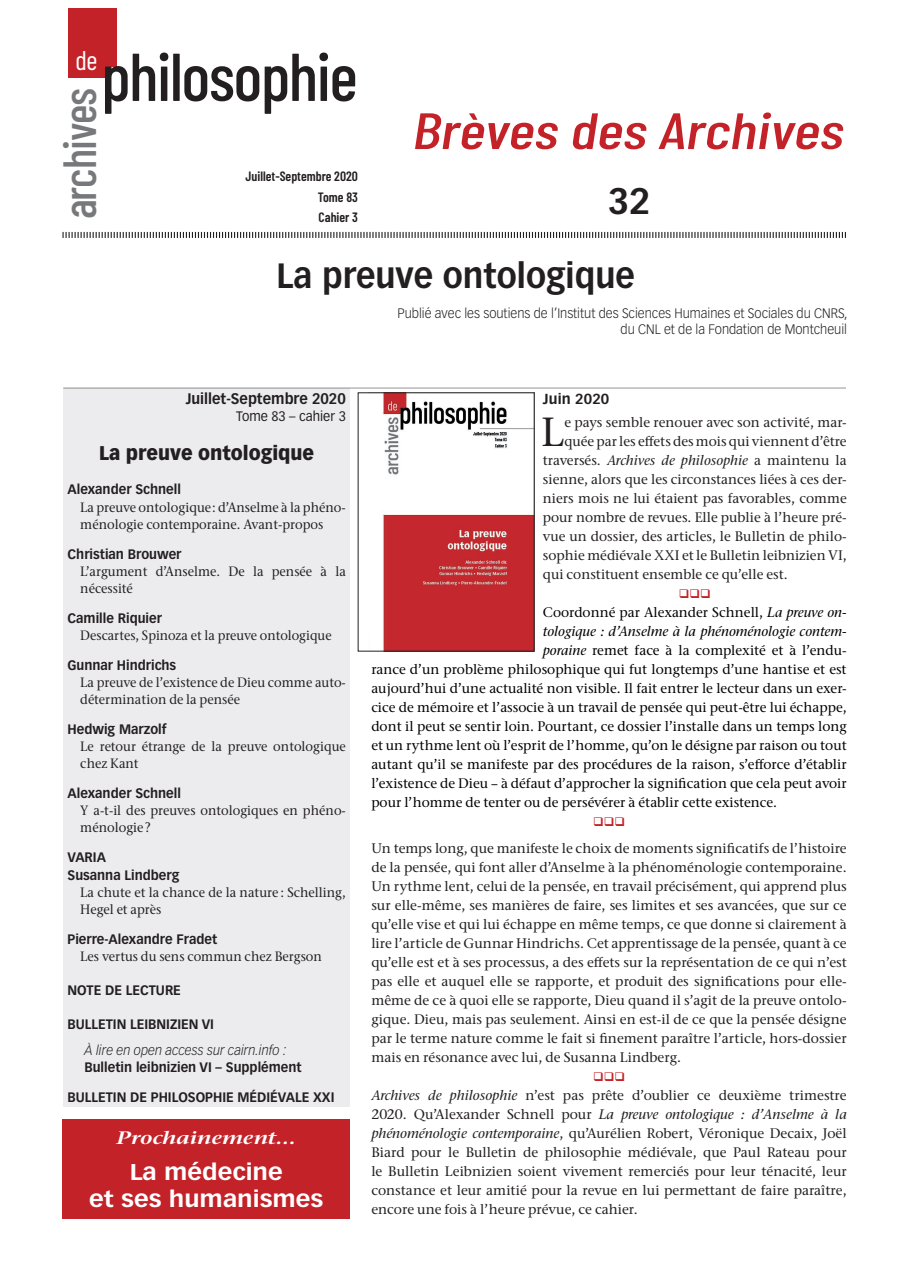
<style>
.page{position:relative;width:910px;height:1280px;background:#fff}
.page>*{position:absolute;margin:0;border:0;box-sizing:border-box;transform-origin:0 0}
.t1{font:500 67.5px "Barlow Condensed";letter-spacing:-.02em;color:#231f20}
.t2{font:italic 500 51px "Barlow Condensed";color:#c42229;scale:1.25 1}
.t3{font:500 46.5px "Barlow Condensed";letter-spacing:-.02em;color:#76787b}
.t4{font:500 40.65px "Stone Serif ITC Pro";color:#231f20}
.t5{font:700 36px "Vectora LT Pro";color:#231f20}
.t6{font:700 34.5px "Vectora LT Pro";color:#231f20;scale:.95 1}
.t7{font:27px "Barlow Condensed";color:#fff}
.t8{font:700 22.5px/27px "Vectora LT Pro";color:#fff;text-align:center;scale:1.1 1}
.t9{font:900 19.5px "Vectora LT Pro";color:#231f20;scale:.95 1}
.t10{font:italic 600 18px "Stone Serif ITC Pro";color:#fff;scale:1.25 1}
.t11{font:700 15px "Vectora LT Pro";color:#231f20;scale:.95 1}
.t12{font:700 14.25px "Vectora LT Pro";letter-spacing:.01em;color:#231f20}
.t13{font:500 13.8px/19px "Stone Serif ITC Pro";color:#231f20;text-align:justify}
.t14{font:500 13.8px "Stone Serif ITC Pro";color:#000}
.t15{font:italic 500 13.8px "Stone Serif ITC Pro";color:#000}
.t16{font:500 13.5px/17.1px "Stone Serif ITC Pro";color:#231f20;scale:.95 1}
.t17{font:700 13.5px/17.1px "Vectora LT Pro";color:#231f20;scale:.95 1}
.t18{font:300 13.5px/16.2px "Vectora LT Pro";color:#231f20;text-align:right;scale:.95 1}
.t19{font:500 13.5px "Stone Serif ITC Pro";color:#231f20;scale:.94 1}
.t20{font:600 13.5px/20.4px "Barlow Condensed";color:#231f20;text-align:justify}
.t21{font:italic 300 13.5px "Vectora LT Pro";color:#231f20;scale:.95 1}
.t22{font:13.5px "Vectora LT Pro";color:#231f20;scale:.95 1}
.t23{font:12px "Wingdings";color:#c42229}
.s1{font-style:italic}
</style>
<div class="page">
<div style="left:68px;top:9px;width:48px;height:69px;background:#c42229"></div>
<div style="left:108px;top:67px;width:8px;height:11px;background:#fff"></div>
<div style="left:63px;top:388px;width:287px;height:718px;background:#ececee"></div>
<img style="left:382px;top:395px;width:150px;height:254px">
<svg style="left:62px;top:231px;width:784px;height:7px"></svg>
<hr style="left:63px;top:388px;width:783px;height:1px;background:#231f20">
<div style="left:63px;top:1119px;width:287px;height:100px;background:#c42229"></div>
<h3 class="t7" style="left:75px;top:41px;width:24px">de</h3>
<h1 class="t1" style="left:101px;top:29px;width:258px">philosophie</h1>
<h3 class="t3" style="left:46px;top:219px;width:133px;rotate:-90deg">archives</h3>
<p class="t20" style="left:318px;top:165px;width:42px;text-indent:-72px">Juillet-Septembre 2020<br>Tome 83<br>Cahier 3</p>
<h2 class="t2" style="left:412px;top:94px;width:346px">Brèves des Archives</h2>
<h3 class="t5" style="left:608px;top:179px;width:44px">32</h3>
<h3 class="t6" style="left:277px;top:255px;width:379px">La preuve ontologique</h3>
<p class="t18" style="left:397px;top:305px;width:475px">Publié avec les soutiens de l’Institut des Sciences Humaines et Sociales du CNRS, du CNL et de la Fondation de Montcheuil</p>
<p class="t11" style="left:186px;top:389px;width:170px">Juillet-Septembre 2020</p>
<p class="t22" style="left:236px;top:408px;width:117px">Tome 83 – cahier 3</p>
<h3 class="t9" style="left:99px;top:441px;width:228px">La preuve ontologique</h3>
<p class="t17" style="left:68px;top:481px;width:121px">Alexander Schnell</p>
<p class="t16" style="left:80px;top:498px;width:281px">La preuve ontologique : d’Anselme à la phéno&shy;ménologie contemporaine. Avant-propos</p>
<p class="t17" style="left:68px;top:545px;width:121px">Christian Brouwer</p>
<p class="t16" style="left:80px;top:563px;width:281px">L’argument d’Anselme. De la pensée à la nécessité</p>
<p class="t17" style="left:68px;top:609px;width:101px">Camille Riquier</p>
<p class="t19" style="left:80px;top:627px;width:269px">Descartes, Spinoza et la preuve ontologique</p>
<p class="t17" style="left:68px;top:656px;width:116px">Gunnar Hindrichs</p>
<p class="t16" style="left:80px;top:674px;width:281px">La preuve de l’existence de Dieu comme auto&shy;détermination de la pensée</p>
<p class="t17" style="left:68px;top:721px;width:106px">Hedwig Marzolf</p>
<p class="t16" style="left:80px;top:738px;width:281px">Le retour étrange de la preuve ontologique chez Kant</p>
<p class="t17" style="left:68px;top:785px;width:121px">Alexander Schnell</p>
<p class="t16" style="left:80px;top:802px;width:281px">Y a-t-il des preuves ontologiques en phéno&shy;ménologie ?</p>
<p class="t17" style="left:68px;top:849px;width:119px">VARIA<br>Susanna Lindberg</p>
<p class="t16" style="left:80px;top:883px;width:281px">La chute et la chance de la nature : Schelling,<br>Hegel et après</p>
<p class="t17" style="left:68px;top:930px;width:159px">Pierre-Alexandre Fradet</p>
<p class="t16" style="left:80px;top:948px;width:256px">Les vertus du sens commun chez Bergson</p>
<p class="t17" style="left:68px;top:982px;width:121px">NOTE DE LECTURE</p>
<p class="t17" style="left:68px;top:1016px;width:156px">BULLETIN LEIBNIZIEN VI</p>
<p class="t21" style="left:85px;top:1042px;width:214px">À lire en open access sur cairn.info :</p>
<p class="t17" style="left:85px;top:1059px;width:230px">Bulletin leibnizien VI – Supplément</p>
<p class="t17" style="left:68px;top:1089px;width:282px">BULLETIN DE PHILOSOPHIE MÉDIÉVALE XXI</p>
<h3 class="t10" style="left:117px;top:1127px;width:145px">Prochainement...</h3>
<h3 class="t8" style="left:89px;top:1158px;width:214px">La médecine<br>et ses humanismes</h3>
<p class="t12" style="left:543px;top:390px;width:68px">Juin 2020</p>
<h3 class="t4" style="left:541px;top:407px;width:25px">L</h3>
<p class="t13" style="left:564px;top:413px;width:284px">e pays semble renouer avec son activité, mar-</p>
<p class="t13" style="left:564px;top:431px;width:284px">quée par les effets des mois qui viennent d’être</p>
<p class="t13" style="left:543px;top:450px;width:305px">traversés. <span class="s1">Archives de philosophie</span> a maintenu la</p>
<p class="t13" style="left:543px;top:469px;width:305px">sienne, alors que les circonstances liées à ces der-</p>
<p class="t13" style="left:543px;top:488px;width:305px">niers mois ne lui étaient pas favorables, comme</p>
<p class="t13" style="left:543px;top:507px;width:305px">pour nombre de revues. Elle publie à l’heure pré-</p>
<p class="t13" style="left:543px;top:526px;width:305px">vue un dossier, des articles, le Bulletin de philo-</p>
<p class="t13" style="left:543px;top:545px;width:305px">sophie médiévale XXI et le Bulletin leibnizien VI,</p>
<p class="t13" style="left:543px;top:564px;width:246px">qui constituent ensemble ce qu’elle est.</p>
<p class="t23" style="left:679px;top:587px;width:34px">❑❑❑</p>
<p class="t14" style="left:543px;top:604px;width:305px">Coordonné par Alexander Schnell, <span class="s1">La preuve on-</span></p>
<p class="t15" style="left:543px;top:623px;width:305px">tologique : d’Anselme à la phénoménologie contem-</p>
<p class="t14" style="left:543px;top:642px;width:305px"><span class="s1">poraine</span> remet face à la complexité et à l’endu-</p>
<p class="t14" style="left:371px;top:661px;width:477px">rance d’un problème philosophique qui fut longtemps d’une hantise et est</p>
<p class="t14" style="left:371px;top:680px;width:477px">aujourd’hui d’une actualité non visible. Il fait entrer le lecteur dans un exer-</p>
<p class="t14" style="left:371px;top:699px;width:477px">cice de mémoire et l’associe à un travail de pensée qui peut-être lui échappe,</p>
<p class="t14" style="left:371px;top:718px;width:477px">dont il peut se sentir loin. Pourtant, ce dossier l’installe dans un temps long</p>
<p class="t14" style="left:371px;top:737px;width:477px">et un rythme lent où l’esprit de l’homme, qu’on le désigne par raison ou tout</p>
<p class="t14" style="left:371px;top:756px;width:477px">autant qu’il se manifeste par des procédures de la raison, s’efforce d’établir</p>
<p class="t14" style="left:371px;top:775px;width:477px">l’existence de Dieu – à défaut d’approcher la signification que cela peut avoir</p>
<p class="t14" style="left:371px;top:794px;width:407px">pour l’homme de tenter ou de persévérer à établir cette existence.</p>
<p class="t23" style="left:593px;top:815px;width:34px">❑❑❑</p>
<p class="t13" style="left:371px;top:839px;width:477px">Un temps long, que manifeste le choix de moments significatifs de l’histoire de la pensée, qui font aller d’Anselme à la phénoménologie contemporaine.<br>Un rythme lent, celui de la pensée, en travail précisément, qui apprend plus sur elle-même, ses manières de faire, ses limites et ses avancées, que sur ce qu’elle vise et qui lui échappe en même temps, ce que donne si clairement à lire l’article de Gunnar Hindrichs. Cet apprentissage de la pensée, quant à ce qu’elle est et à ses processus, a des effets sur la représentation de ce qui n’est pas elle et auquel elle se rapporte, et produit des significations pour elle&shy;même de ce à quoi elle se rapporte, Dieu quand il s’agit de la preuve ontolo&shy;gique. Dieu, mais pas seulement. Ainsi en est-il de ce que la pensée désigne par le terme nature comme le fait si finement paraître l’article, hors-dossier mais en résonance avec lui, de Susanna Lindberg.</p>
<p class="t23" style="left:593px;top:1071px;width:34px">❑❑❑</p>
<p class="t13" style="left:371px;top:1086px;width:477px"><span class="s1">Archives de philosophie</span> n’est pas prête d’oublier ce deuxième trimestre 2020. Qu’Alexander Schnell pour <span class="s1">La preuve ontologique : d’Anselme à la phénoménologie contemporaine</span>, qu’Aurélien Robert, Véronique Decaix, Joël Biard pour le Bulletin de philosophie médiévale, que Paul Rateau pour le Bulletin Leibnizien soient vivement remerciés pour leur ténacité, leur constance et leur amitié pour la revue en lui permettant de faire paraître, encore une fois à l’heure prévue, ce cahier.</p>
</div>
